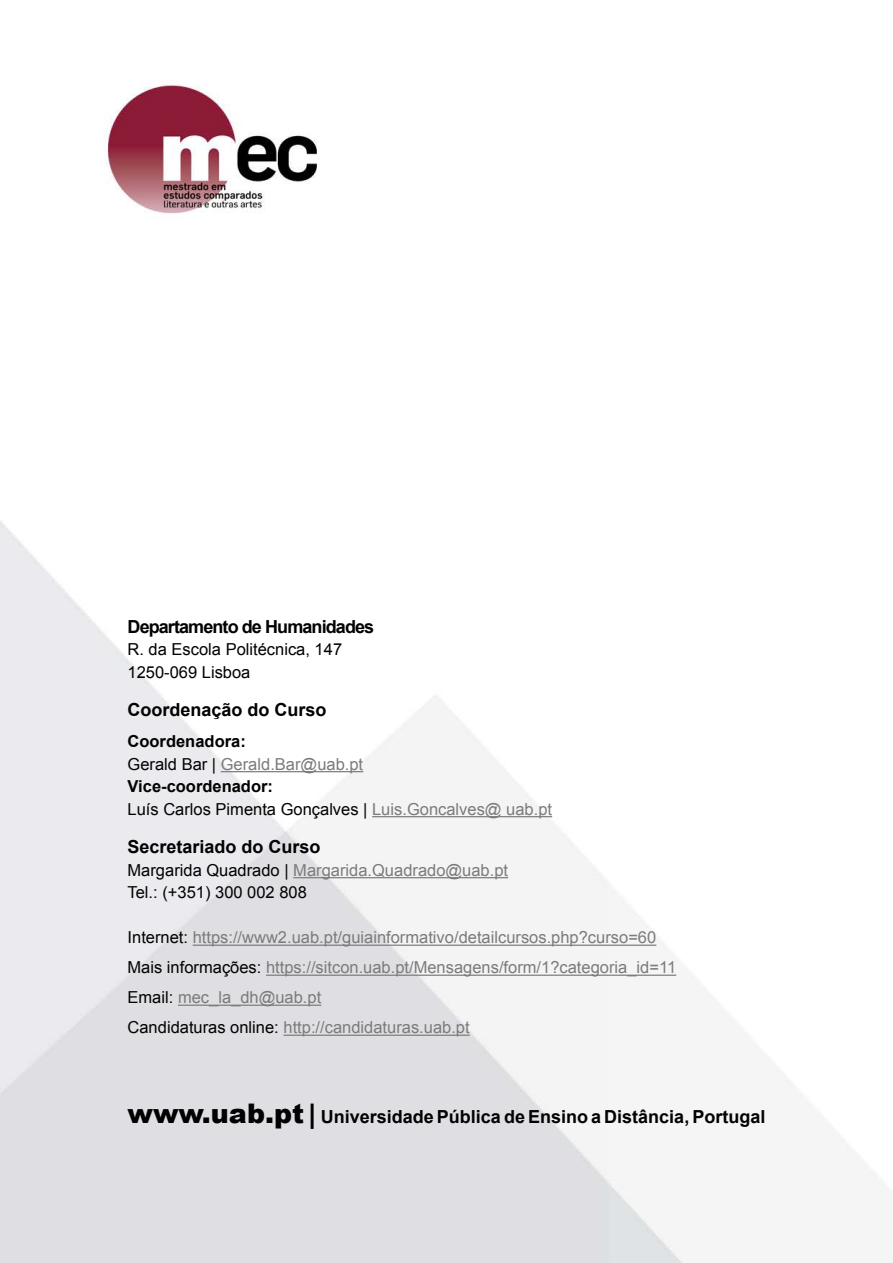
<style>
.page{position:relative;width:893px;height:1263px;background:#fff}
.page>*{position:absolute;margin:0;border:0;box-sizing:border-box;transform-origin:0 0}
.t1{font:700 18px "Arial";color:#020202}
.t2{font:700 18px "Arial";letter-spacing:-.05em;color:#020202}
.t3{font:16.5px/22.5px "Arial";color:#7b7b7b}
.t4{font:16.5px/22.5px "Arial";color:#020202}
.s1{font-weight:700;color:#020202}
.s2{color:#020202}
.s3{color:#7b7b7b}
.s4{font-weight:900;font-size:27px}
.s5{font-size:27px}
</style>
<div class="page">
<img style="left:0;top:81px;width:884px;height:1182px">
<hr style="left:221px;top:771px;width:142px;height:1px;background:#7b7b7b">
<hr style="left:372px;top:816px;width:180px;height:1px;background:#7b7b7b">
<hr style="left:293px;top:877px;width:215px;height:1px;background:#7b7b7b">
<hr style="left:193px;top:944px;width:463px;height:2px;background:#7b7b7b">
<hr style="left:266px;top:974px;width:410px;height:2px;background:#7b7b7b">
<hr style="left:178px;top:1004px;width:143px;height:2px;background:#7b7b7b">
<hr style="left:283px;top:1034px;width:187px;height:2px;background:#7b7b7b">
<p class="t2" style="left:128px;top:615px;width:248px">Departamento de Humanidades</p>
<p class="t4" style="left:128px;top:638px;width:216px">R. da Escola Politécnica, 147<br>1250-069 Lisboa</p>
<p class="t1" style="left:128px;top:698px;width:201px">Coordenação do Curso</p>
<p class="t3" style="left:128px;top:730px;width:426px"><span class="s1">Coordenadora:<br></span><span class="s2">Gerald Bar |</span> Gerald.Bar@uab.pt<br><span class="s1">Vice-coordenador:<br></span><span class="s2">Luís Carlos Pimenta Gonçalves |</span> Luis.Goncalves@ uab.pt</p>
<p class="t1" style="left:128px;top:835px;width:195px">Secretariado do Curso</p>
<p class="t4" style="left:128px;top:859px;width:382px">Margarida Quadrado | <span class="s3">Margarida.Quadrado@uab.pt<br></span>Tel.: (+351) 300 002 808</p>
<p class="t3" style="left:128px;top:923px;width:550px;line-height:30px"><span class="s2">Internet:</span> https://www2.uab.pt/guiainformativo/detailcursos.php?curso=60<br><span class="s2">Mais informações:</span> https://sitcon.uab.pt/Mensagens/form/1?categoria_id=11<br><span class="s2">Email:</span> mec_la_dh@uab.pt<br><span class="s2">Candidaturas online:</span> http://candidaturas.uab.pt</p>
<p class="t1" style="left:128px;top:1105px;width:639px"><span class="s4">www.uab.pt</span> <span class="s5">|</span> Universidade Pública de Ensino a Distância, Portugal</p>
</div>
